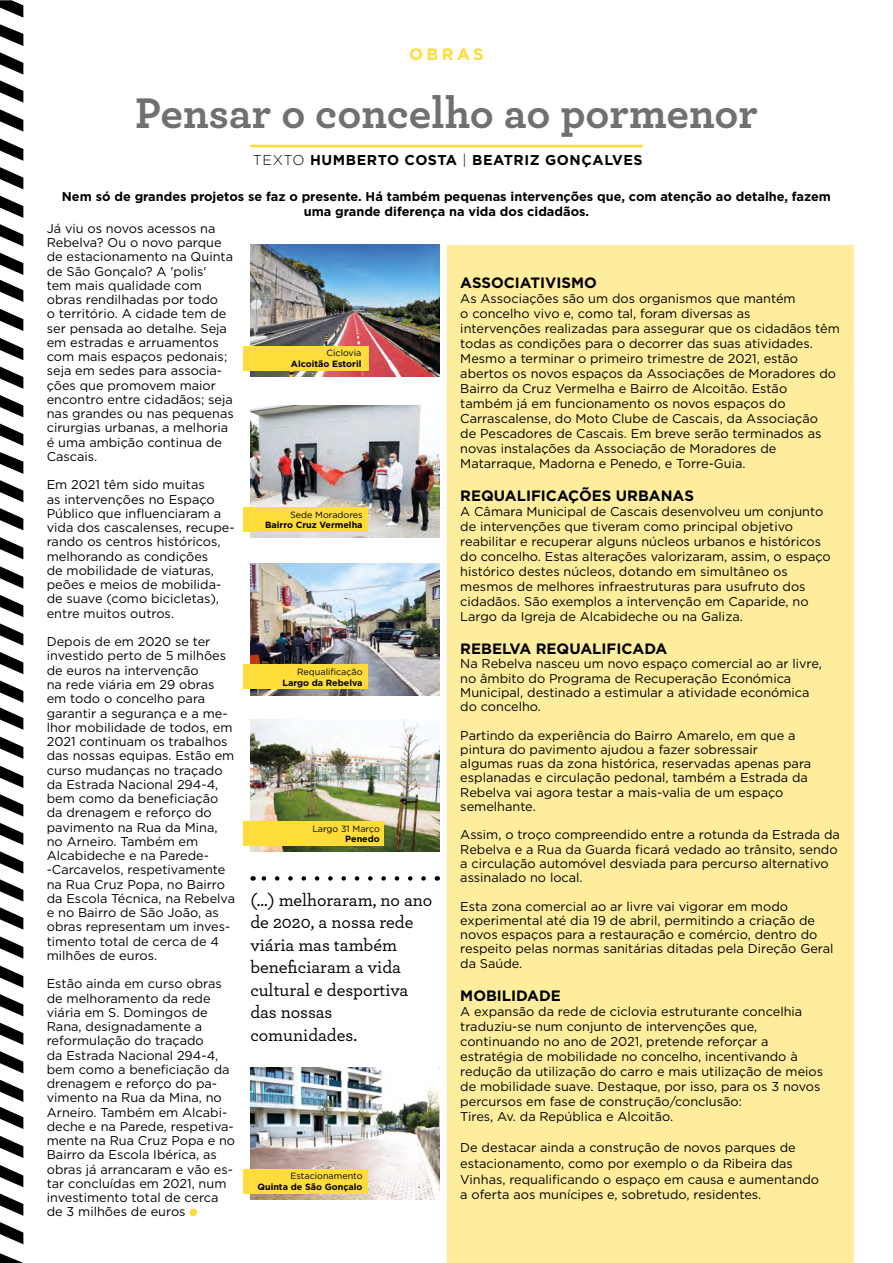
<style>
.page{position:relative;width:893px;height:1263px;background:#fff}
.page>*{position:absolute;margin:0;border:0;box-sizing:border-box;transform-origin:0 0}
.t1{font:700 45px "Archer";color:#70706f}
.t2{font:500 18px/22.5px "Archer";color:#000}
.t3{font:700 16.5px "Gotham";letter-spacing:.2em;color:#fedc39}
.t4{font:700 15px "Gotham";color:#000}
.t5{font:700 14.25px "Gotham";letter-spacing:.04em;color:#000}
.t6{font:12.75px/14.2px "Gotham";color:#000}
.t7{font:700 12.75px/15.8px "Gotham";color:#000;text-align:center}
.t8{font:700 9px "Gotham";color:#000}
.t9{font:9px "Gotham";color:#000}
.s1{font-weight:300}
</style>
<div class="page">
<div style="left:448px;top:245px;width:406px;height:1018px;background:#feed9c"></div>
<img style="left:250px;top:245px;width:189px;height:131px">
<img style="left:250px;top:563px;width:189px;height:132px">
<img style="left:250px;top:406px;width:189px;height:131px">
<img style="left:250px;top:720px;width:189px;height:131px">
<img style="left:250px;top:1068px;width:189px;height:131px">
<div style="left:189px;top:1208px;width:8px;height:8px;background:#fedc39;border-radius:50%"></div>
<div style="left:243px;top:346px;width:125px;height:24px;background:#fedc39"></div>
<div style="left:243px;top:665px;width:124px;height:24px;background:#fedc39"></div>
<div style="left:243px;top:507px;width:124px;height:24px;background:#fedc39"></div>
<div style="left:243px;top:821px;width:141px;height:24px;background:#fedc39"></div>
<div style="left:243px;top:1169px;width:124px;height:24px;background:#fedc39"></div>
<svg style="left:253px;top:876px;width:171px;height:5px"></svg>
<svg style="left:0;top:0;width:23px;height:18px"></svg>
<svg style="left:0;top:24px;width:23px;height:22px"></svg>
<svg style="left:0;top:52px;width:23px;height:51px"></svg>
<svg style="left:0;top:109px;width:23px;height:23px"></svg>
<svg style="left:0;top:139px;width:23px;height:22px"></svg>
<svg style="left:0;top:167px;width:23px;height:22px"></svg>
<svg style="left:0;top:196px;width:23px;height:22px"></svg>
<svg style="left:0;top:224px;width:23px;height:22px"></svg>
<svg style="left:0;top:253px;width:23px;height:49px"></svg>
<svg style="left:0;top:309px;width:23px;height:22px"></svg>
<svg style="left:0;top:338px;width:23px;height:22px"></svg>
<svg style="left:0;top:366px;width:23px;height:23px"></svg>
<svg style="left:0;top:395px;width:23px;height:22px"></svg>
<svg style="left:0;top:424px;width:23px;height:22px"></svg>
<svg style="left:0;top:1253px;width:23px;height:10px"></svg>
<svg style="left:0;top:452px;width:23px;height:22px"></svg>
<svg style="left:0;top:480px;width:23px;height:22px"></svg>
<svg style="left:0;top:508px;width:23px;height:22px"></svg>
<svg style="left:0;top:537px;width:23px;height:22px"></svg>
<svg style="left:0;top:566px;width:23px;height:23px"></svg>
<svg style="left:0;top:595px;width:23px;height:22px"></svg>
<svg style="left:0;top:623px;width:23px;height:23px"></svg>
<svg style="left:0;top:652px;width:23px;height:22px"></svg>
<svg style="left:0;top:680px;width:23px;height:50px"></svg>
<svg style="left:0;top:736px;width:23px;height:23px"></svg>
<svg style="left:0;top:766px;width:23px;height:22px"></svg>
<svg style="left:0;top:794px;width:23px;height:22px"></svg>
<svg style="left:0;top:823px;width:23px;height:22px"></svg>
<svg style="left:0;top:851px;width:23px;height:79px"></svg>
<svg style="left:0;top:936px;width:23px;height:23px"></svg>
<svg style="left:0;top:965px;width:23px;height:23px"></svg>
<svg style="left:0;top:994px;width:23px;height:22px"></svg>
<svg style="left:0;top:1023px;width:23px;height:22px"></svg>
<svg style="left:0;top:1051px;width:23px;height:22px"></svg>
<svg style="left:0;top:1080px;width:23px;height:49px"></svg>
<svg style="left:0;top:1136px;width:23px;height:22px"></svg>
<svg style="left:0;top:1165px;width:23px;height:22px"></svg>
<svg style="left:0;top:1193px;width:23px;height:23px"></svg>
<svg style="left:0;top:1222px;width:23px;height:22px"></svg>
<hr style="left:250px;top:145px;width:393px;height:2px;background:#fedc39">
<p class="t3" style="left:409px;top:43px;width:76px">OBRAS</p>
<h1 class="t1" style="left:135px;top:78px;width:624px">Pensar o concelho ao pormenor</h1>
<p class="t5" style="left:253px;top:150px;width:391px"><span class="s1">TEXTO</span> HUMBERTO COSTA <span class="s1">|</span> BEATRIZ GONÇALVES</p>
<p class="t7" style="left:62px;top:188px;width:771px">Nem só de grandes projetos se faz o presente. Há também pequenas intervenções que, com atenção ao detalhe, fazem uma grande diferença na vida dos cidadãos.</p>
<p class="t6" style="left:47px;top:221px;width:188px">Já viu os novos acessos na<br>Rebelva? Ou o novo parque de estacionamento na Quinta de São Gonçalo? A 'polis' tem mais qualidade com obras rendilhadas por todo<br>o território. A cidade tem de ser pensada ao detalhe. Seja em estradas e arruamentos com mais espaços pedonais; seja em sedes para associa&shy;ções que promovem maior encontro entre cidadãos; seja nas grandes ou nas pequenas cirurgias urbanas, a melhoria é uma ambição continua de<br>Cascais.</p>
<p class="t6" style="left:47px;top:477px;width:189px">Em 2021 têm sido muitas<br>as intervenções no Espaço<br>Público que influenciaram a vida dos cascalenses, recupe&shy;rando os centros históricos, melhorando as condições<br>de mobilidade de viaturas, peões e meios de mobilida&shy;de suave (como bicicletas), entre muitos outros.</p>
<p class="t6" style="left:47px;top:634px;width:190px">Depois de em 2020 se ter investido perto de 5 milhões de euros na intervenção<br>na rede viária em 29 obras em todo o concelho para garantir a segurança e a me&shy;lhor mobilidade de todos, em<br>2021 continuam os trabalhos das nossas equipas. Estão em curso mudanças no traçado da Estrada Nacional 294-4, bem como da beneficiação da drenagem e reforço do pavimento na Rua da Mina, no Arneiro. Também em<br>Alcabideche e na Parede--Carcavelos, respetivamente na Rua Cruz Popa, no Bairro da Escola Técnica, na Rebelva e no Bairro de São João, as obras representam um inves&shy;timento total de cerca de 4 milhões de euros.</p>
<p class="t6" style="left:47px;top:976px;width:190px">Estão ainda em curso obras de melhoramento da rede viária em S. Domingos de<br>Rana, designadamente a reformulação do traçado<br>da Estrada Nacional 294-4, bem como a beneficiação da drenagem e reforço do pa&shy;vimento na Rua da Mina, no<br>Arneiro. Também em Alcabi&shy;deche e na Parede, respetiva&shy;mente na Rua Cruz Popa e no<br>Bairro da Escola Ibérica, as obras já arrancaram e vão es&shy;tar concluídas em 2021, num investimento total de cerca de 3 milhões de euros</p>
<p class="t4" style="left:460px;top:273px;width:138px">ASSOCIATIVISMO</p>
<p class="t6" style="left:460px;top:291px;width:381px;line-height:15px">As Associações são um dos organismos que mantém<br>o concelho vivo e, como tal, foram diversas as<br>intervenções realizadas para assegurar que os cidadãos têm todas as condições para o decorrer das suas atividades.<br>Mesmo a terminar o primeiro trimestre de 2021, estão abertos os novos espaços da Associações de Moradores do Bairro da Cruz Vermelha e Bairro de Alcoitão. Estão também já em funcionamento os novos espaços do Carrascalense, do Moto Clube de Cascais, da Associação<br>de Pescadores de Cascais. Em breve serão terminados as novas instalações da Associação de Moradores de Matarraque, Madorna e Penedo, e Torre-Guia.</p>
<p class="t4" style="left:460px;top:486px;width:235px">REQUALIFICAÇÕES URBANAS</p>
<p class="t6" style="left:460px;top:504px;width:372px;line-height:15px">A Câmara Municipal de Cascais desenvolveu um conjunto de intervenções que tiveram como principal objetivo reabilitar e recuperar alguns núcleos urbanos e históricos do concelho. Estas alterações valorizaram, assim, o espaço histórico destes núcleos, dotando em simultâneo os mesmos de melhores infraestruturas para usufruto dos cidadãos. São exemplos a intervenção em Caparide, no Largo da Igreja de Alcabideche ou na Galiza.</p>
<p class="t4" style="left:460px;top:639px;width:208px">REBELVA REQUALIFICADA</p>
<p class="t6" style="left:460px;top:656px;width:363px">Na Rebelva nasceu um novo espaço comercial ao ar livre, no âmbito do Programa de Recuperação Económica Municipal, destinado a estimular a atividade económica do concelho.</p>
<p class="t6" style="left:460px;top:728px;width:352px">Partindo da experiência do Bairro Amarelo, em que a pintura do pavimento ajudou a fazer sobressair algumas ruas da zona histórica, reservadas apenas para esplanadas e circulação pedonal, também a Estrada da Rebelva vai agora testar a mais-valia de um espaço semelhante.</p>
<p class="t6" style="left:460px;top:827px;width:381px">Assim, o troço compreendido entre a rotunda da Estrada da Rebelva e a Rua da Guarda ficará vedado ao trânsito, sendo a circulação automóvel desviada para percurso alternativo assinalado no local.</p>
<p class="t6" style="left:460px;top:899px;width:375px">Esta zona comercial ao ar livre vai vigorar em modo experimental até dia 19 de abril, permitindo a criação de novos espaços para a restauração e comércio, dentro do respeito pelas normas sanitárias ditadas pela Direção Geral da Saúde.</p>
<p class="t4" style="left:460px;top:985px;width:102px">MOBILIDADE</p>
<p class="t6" style="left:460px;top:1003px;width:364px;line-height:15px">A expansão da rede de ciclovia estruturante concelhia traduziu-se num conjunto de intervenções que, continuando no ano de 2021, pretende reforçar a estratégia de mobilidade no concelho, incentivando à redução da utilização do carro e mais utilização de meios de mobilidade suave. Destaque, por isso, para os 3 novos percursos em fase de construção/conclusão:<br>Tires, Av. da República e Alcoitão.</p>
<p class="t6" style="left:460px;top:1139px;width:360px;line-height:15.8px">De destacar ainda a construção de novos parques de estacionamento, como por exemplo o da Ribeira das Vinhas, requalificando o espaço em causa e aumentando a oferta aos munícipes e, sobretudo, residentes.</p>
<p class="t9" style="left:326px;top:348px;width:36px">Ciclovia</p>
<p class="t8" style="left:291px;top:358px;width:72px">Alcoitão Estoril</p>
<p class="t9" style="left:290px;top:509px;width:74px">Sede Moradores</p>
<p class="t8" style="left:265px;top:519px;width:99px">Bairro Cruz Vermelha</p>
<p class="t9" style="left:297px;top:666px;width:67px">Requalificação</p>
<p class="t8" style="left:282px;top:677px;width:82px">Largo da Rebelva</p>
<p class="t9" style="left:312px;top:823px;width:69px">Largo 31 Março</p>
<p class="t8" style="left:345px;top:833px;width:36px">Penedo</p>
<h2 class="t2" style="left:250px;top:888px;width:183px">(...) melhoraram, no ano de 2020, a nossa rede viária mas também beneficiaram a vida cultural e desportiva das nossas comunidades.</h2>
<p class="t9" style="left:290px;top:1170px;width:74px">Estacionamento</p>
<p class="t8" style="left:257px;top:1181px;width:107px">Quinta de São Gonçalo</p>
</div>
